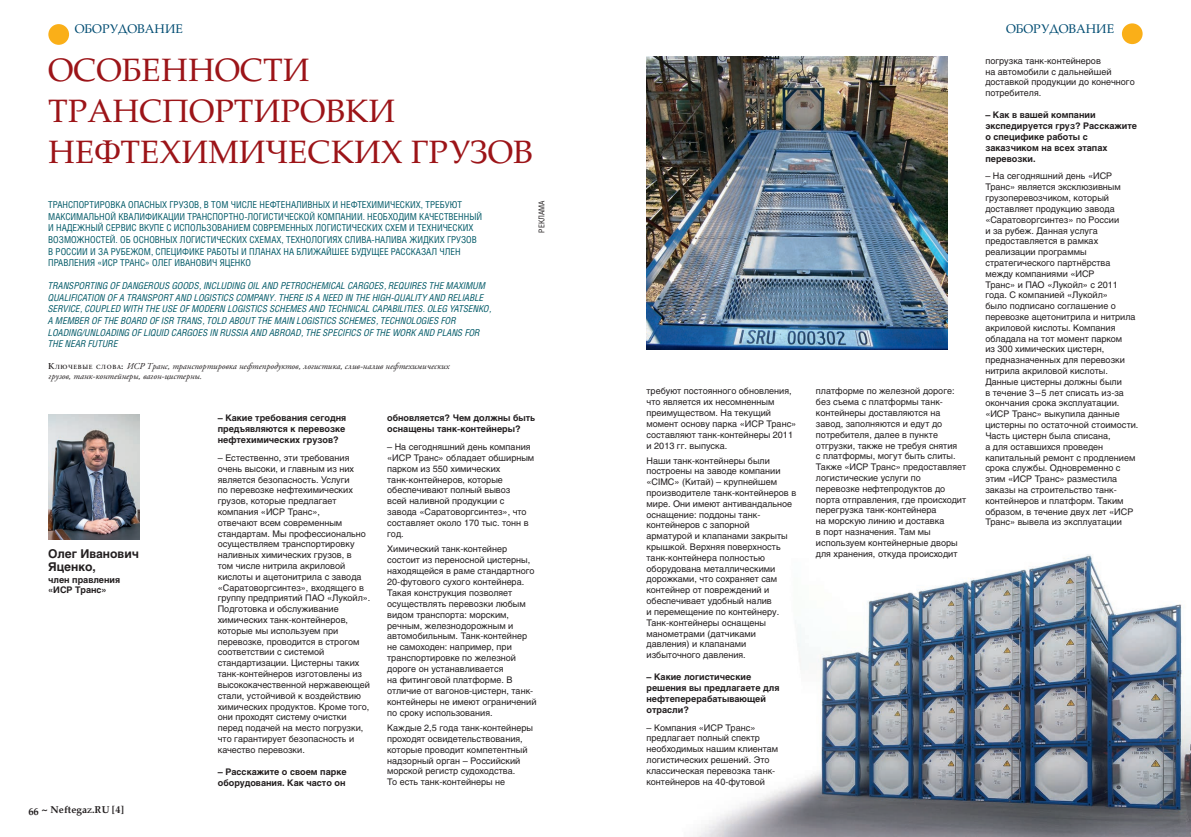
<style>
.page{position:relative;width:1191px;height:837px;background:#fff}
.page>*{position:absolute;margin:0;border:0;box-sizing:border-box;transform-origin:0 0}
.Zagolovok{font:31px/41px "Palladium";color:#9c1418}
.t1{font:12px "Palladium";color:#004c72}
.Podzag1{font:700 12px/13px "Helios";color:#231f20}
.Vrez{font:italic 9.5px/11.6px "Helios Cond";color:#005967}
.Vrez-2{font:9.5px/11.6px "Helios Cond";color:#005967}
.t2{font:700 9.5px "Palladium";color:#231f20}
.Text{font:9px/10.8px "Helios";color:#231f20}
.vopros{font:700 9px/10.8px "Helios";color:#231f20}
.Key{font:italic 9px/10.1px "APC Garamond C";color:#231f20}
.Podzag1-2{font:700 9px/10.5px "Helios";color:#231f20}
.Text-2{font:8px "Helios Cond";color:#231f20}
.s1{font-weight:700;font-style:normal}
.s2{font-weight:700;font-style:normal;font-size:6.3px}
.s3{font-size:10px}
</style>
<div class="page">
<div style="left:48px;top:24px;width:21px;height:21px;background:#faaf18;border-radius:50%"></div>
<div style="left:1122px;top:23px;width:20px;height:21px;background:#faaf18;border-radius:50%"></div>
<img style="left:697px;top:554px;width:494px;height:282px">
<img style="left:48px;top:414px;width:91px;height:125px">
<img style="left:646px;top:57px;width:301px;height:292px">
<p class="t1" style="left:75px;top:21px;width:110px">ОБОРУДОВАНИЕ</p>
<p class="t1" style="left:1006px;top:21px;width:110px">ОБОРУДОВАНИЕ</p>
<p class="Zagolovok" style="left:48px;top:49px;width:486px">ОСОБЕННОСТИ<br>ТРАНСПОРТИРОВКИ<br>НЕФТЕХИМИЧЕСКИХ ГРУЗОВ</p>
<p class="Vrez-2" style="left:48px;top:199px;width:435px">ТРАНСПОРТИРОВКА ОПАСНЫХ ГРУЗОВ, В ТОМ ЧИСЛЕ НЕФТЕНАЛИВНЫХ И НЕФТЕХИМИЧЕСКИХ, ТРЕБУЮТ МАКСИМАЛЬНОЙ КВАЛИФИКАЦИИ ТРАНСПОРТНО-ЛОГИСТИЧЕСКОЙ КОМПАНИИ. НЕОБХОДИМ КАЧЕСТВЕННЫЙ И НАДЕЖНЫЙ СЕРВИС ВКУПЕ С ИСПОЛЬЗОВАНИЕМ СОВРЕМЕННЫХ ЛОГИСТИЧЕСКИХ СХЕМ И ТЕХНИЧЕСКИХ ВОЗМОЖНОСТЕЙ. ОБ ОСНОВНЫХ ЛОГИСТИЧЕСКИХ СХЕМАХ, ТЕХНОЛОГИЯХ СЛИВА-НАЛИВА ЖИДКИХ ГРУЗОВ В РОССИИ И ЗА РУБЕЖОМ, СПЕЦИФИКЕ РАБОТЫ И ПЛАНАХ НА БЛИЖАЙШЕЕ БУДУЩЕЕ РАССКАЗАЛ ЧЛЕН ПРАВЛЕНИЯ «ИСР ТРАНС» ОЛЕГ ИВАНОВИЧ ЯЦЕНКО</p>
<p class="Vrez" style="left:48px;top:279px;width:445px">TRANSPORTING OF DANGEROUS GOODS, INCLUDING OIL AND PETROCHEMICAL CARGOES, REQUIRES THE MAXIMUM QUALIFICATION OF A TRANSPORT AND LOGISTICS COMPANY. THERE IS A NEED IN THE HIGH-QUALITY AND RELIABLE SERVICE, COUPLED WITH THE USE OF MODERN LOGISTICS SCHEMES AND TECHNICAL CAPABILITIES. OLEG YATSENKO, A MEMBER OF THE BOARD OF ISR TRANS, TOLD ABOUT THE MAIN LOGISTICS SCHEMES, TECHNOLOGIES FOR LOADING/UNLOADING OF LIQUID CARGOES IN RUSSIA AND ABROAD, THE SPECIFICS OF THE WORK AND PLANS FOR THE NEAR FUTURE</p>
<p class="Key" style="left:48px;top:361px;width:402px"><span class="s1">К</span><span class="s2">лючевые слова</span><span class="s1">:</span> ИСР Транс, транспортировка нефтепродуктов, логистика, слив-налив нефтехимических грузов, танк-контейнеры, вагон-цистерны.</p>
<p class="Text-2" style="left:537px;top:232px;width:34px;rotate:-90deg">РЕКЛАМА</p>
<p class="Podzag1" style="left:48px;top:546px;width:92px">Олег Иванович<br>Яценко,</p>
<p class="Podzag1-2" style="left:48px;top:574px;width:73px">член правления «ИСР Транс»</p>
<p class="t2" style="left:28px;top:803px;width:97px"><span class="s3">66 ~</span> Neftegaz.RU [4]</p>
<p class="vopros" style="left:218px;top:412px;width:130px;text-align:justify">– Какие требования сегодня предъявляются к перевозке нефтехимических грузов?</p>
<p class="Text" style="left:218px;top:452px;width:154px">– Естественно, эти требования очень высоки, и главным из них является безопасность. Услуги<br>по перевозке нефтехимических грузов, которые предлагает компания «ИСР Транс»,<br>отвечают всем современным стандартам. Мы профессионально осуществляем транспортировку наливных химических грузов, в<br>том числе нитрила акриловой кислоты и ацетонитрила с завода «Саратоворгсинтез», входящего в группу предприятий ПАО «Лукойл».<br>Подготовка и обслуживание химических танк-контейнеров, которые мы используем при перевозке, проводится в строгом соответствии с системой стандартизации. Цистерны таких танк-контейнеров изготовлены из высококачественной нержавеющей стали, устойчивой к воздействию химических продуктов. Кроме того, они проходят систему очистки перед подачей на место погрузки, что гарантирует безопасность и качество перевозки.</p>
<p class="vopros" style="left:218px;top:766px;width:130px">– Расскажите о своем парке оборудования. Как часто он</p>
<p class="vopros" style="left:387px;top:412px;width:150px">обновляется? Чем должны быть оснащены танк-контейнеры?</p>
<p class="Text" style="left:387px;top:441px;width:149px">– На сегодняшний день компания «ИСР Транс» обладает обширным парком из 550 химических танк-контейнеров, которые обеспечивают полный вывоз<br>всей наливной продукции с завода «Саратоворгсинтез», что составляет около 170 тыс. тонн в год.</p>
<p class="Text" style="left:387px;top:543px;width:151px">Химический танк-контейнер состоит из переносной цистерны, находящейся в раме стандартного<br>20-футового сухого контейнера.<br>Такая конструкция позволяет осуществлять перевозки любым видом транспорта: морским, речным, железнодорожным и автомобильным. Танк-контейнер не самоходен: например, при транспортировке по железной дороге он устанавливается<br>на фитинговой платформе. В отличие от вагонов-цистерн, танк&shy;контейнеры не имеют ограничений по сроку использования.</p>
<p class="Text" style="left:387px;top:721px;width:147px">Каждые 2,5 года танк-контейнеры проходят освидетельствования, которые проводит компетентный надзорный орган – Российский морской регистр судоходства.<br>То есть танк-контейнеры не</p>
<p class="Text" style="left:646px;top:385px;width:151px">требуют постоянного обновления, что является их несомненным преимуществом. На текущий момент основу парка «ИСР Транс» составляют танк-контейнеры 2011 и 2013 гг. выпуска.</p>
<p class="Text" style="left:646px;top:454px;width:151px">Наши танк-контейнеры были построены на заводе компании «CIMC» (Китай) – крупнейшем производителе танк-контейнеров в мире. Они имеют антивандальное оснащение: поддоны танк&shy;контейнеров с запорной арматурой и клапанами закрыты крышкой. Верхняя поверхность танк-контейнера полностью оборудована металлическими дорожками, что сохраняет сам контейнер от повреждений и обеспечивает удобный налив<br>и перемещение по контейнеру.<br>Танк-контейнеры оснащены манометрами (датчиками давления) и клапанами избыточного давления.</p>
<p class="vopros" style="left:646px;top:671px;width:134px">– Какие логистические решения вы предлагаете для нефтеперерабатывающей отрасли?</p>
<p class="Text" style="left:646px;top:721px;width:133px">– Компания «ИСР Транс» предлагает полный спектр необходимых нашим клиентам логистических решений. Это классическая перевозка танк&shy;контейнеров на 40-футовой</p>
<p class="Text" style="left:816px;top:385px;width:152px">платформе по железной дороге: без съема с платформы танк&shy;контейнеры доставляются на завод, заполняются и едут до потребителя, далее в пункте отгрузки, также не требуя снятия<br>с платформы, могут быть слиты.<br>Также «ИСР Транс» предоставляет логистические услуги по перевозке нефтепродуктов до порта отправления, где происходит перегрузка танк-контейнера<br>на морскую линию и доставка<br>в порт назначения. Там мы используем контейнерные дворы для хранения, откуда происходит</p>
<p class="Text" style="left:985px;top:55px;width:151px">погрузка танк-контейнеров<br>на автомобили с дальнейшей доставкой продукции до конечного потребителя.</p>
<p class="vopros" style="left:985px;top:110px;width:153px">– Как в вашей компании экспедируется груз? Расскажите о специфике работы с заказчиком на всех этапах перевозки.</p>
<p class="Text" style="left:985px;top:171px;width:155px">– На сегодняшний день «ИСР<br>Транс» является эксклюзивным грузоперевозчиком, который доставляет продукцию завода «Саратоворгсинтез» по России<br>и за рубеж. Данная услуга предоставляется в рамках реализации программы стратегического партнёрства между компаниями «ИСР<br>Транс» и ПАО «Лукойл» с 2011 года. С компанией «Лукойл»<br>было подписано соглашение о перевозке ацетонитрила и нитрила акриловой кислоты. Компания обладала на тот момент парком<br>из 300 химических цистерн, предназначенных для перевозки нитрила акриловой кислоты.<br>Данные цистерны должны были<br>в течение 3–5 лет списать из-за окончания срока эксплуатации. «ИСР Транс» выкупила данные цистерны по остаточной стоимости.<br>Часть цистерн была списана,<br>а для оставшихся проведен капитальный ремонт с продлением срока службы. Одновременно с этим «ИСР Транс» разместила заказы на строительство танк&shy;контейнеров и платформ. Таким образом, в течение двух лет «ИСР<br>Транс» вывела из эксплуатации</p>
</div>
